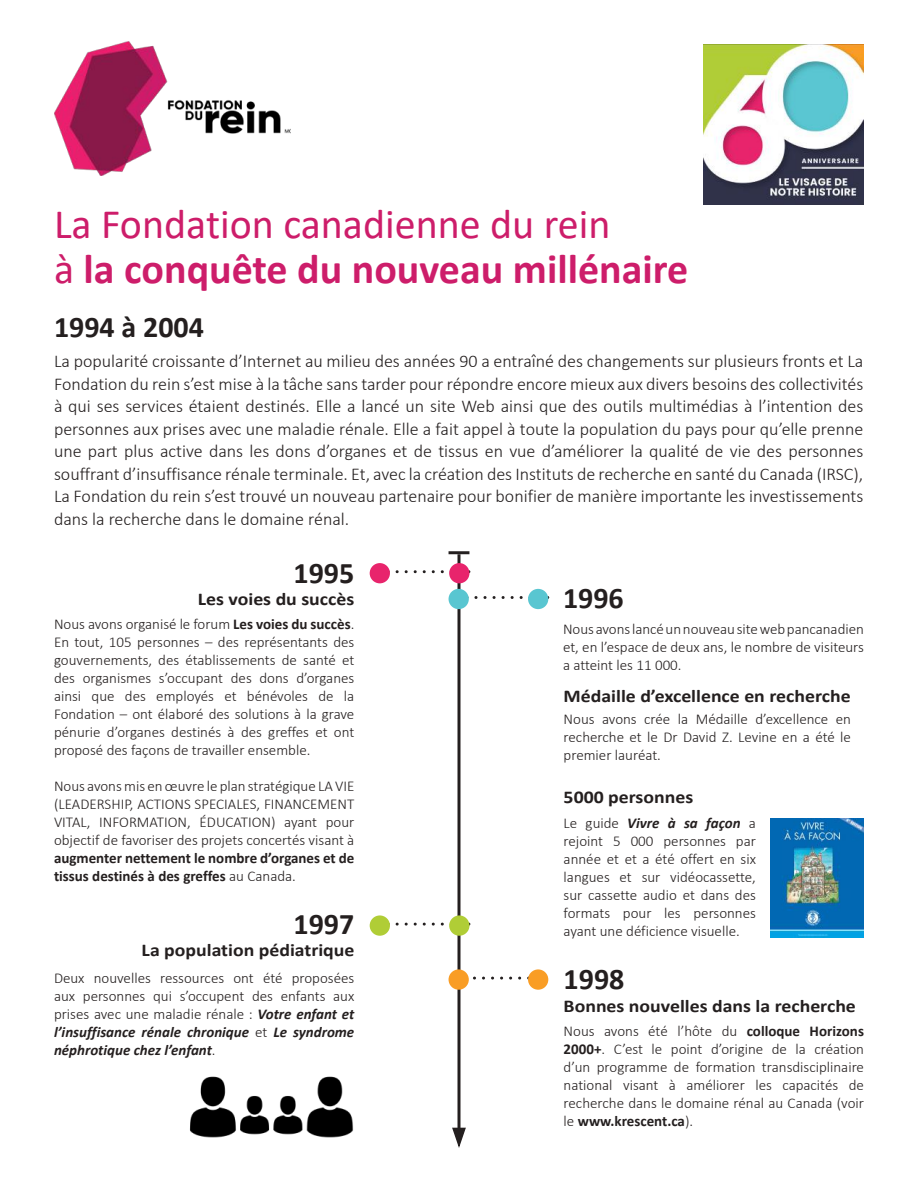
<style>
.page{position:relative;width:918px;height:1188px;background:#fff}
.page>*{position:absolute;margin:0;border:0;box-sizing:border-box;transform-origin:0 0}
.t1{font:700 42px/45px "Calibri";color:#cd1d6a}
.t2{font:700 30px "Calibri";color:#241f1f}
.t3{font:300 18px/22.5px "Calibri";color:#241f1f;text-align:justify}
.t4{font:700 18px "Calibri";color:#241f1f;scale:1.1 1}
.t5{font:300 15px/18px "Calibri";color:#241f1f;text-align:justify}
.t6{font:700 15px/18px "Calibri";color:#241f1f}
.s1{font-weight:400}
.s2{font-weight:700}
.s3{font-weight:300}
.s4{font-weight:700;font-style:italic}
</style>
<div class="page">
<hr style="left:458px;top:554px;width:2px;height:577px;background:#241f1f">
<hr style="left:449px;top:551px;width:20px;height:3px;background:#241f1f">
<svg style="left:395px;top:570px;width:49px;height:3px"></svg>
<div style="left:449px;top:563px;width:20px;height:20px;background:#e8246c;border-radius:50%"></div>
<div style="left:370px;top:563px;width:20px;height:20px;background:#e8246c;border-radius:50%"></div>
<svg style="left:473px;top:977px;width:55px;height:3px"></svg>
<div style="left:528px;top:969px;width:20px;height:21px;background:#f99d25;border-radius:50%"></div>
<div style="left:449px;top:969px;width:20px;height:21px;background:#f99d25;border-radius:50%"></div>
<svg style="left:452px;top:1127px;width:14px;height:21px"></svg>
<svg style="left:474px;top:596px;width:49px;height:3px"></svg>
<div style="left:528px;top:589px;width:20px;height:20px;background:#59c6d1;border-radius:50%"></div>
<div style="left:449px;top:589px;width:20px;height:20px;background:#59c6d1;border-radius:50%"></div>
<img style="left:770px;top:818px;width:93px;height:120px">
<svg style="left:395px;top:923px;width:49px;height:3px"></svg>
<div style="left:449px;top:915px;width:20px;height:21px;background:#b0cd36;border-radius:50%"></div>
<div style="left:370px;top:915px;width:20px;height:21px;background:#b0cd36;border-radius:50%"></div>
<img style="left:190px;top:1076px;width:164px;height:62px">
<img style="left:55px;top:41px;width:236px;height:134px">
<img style="left:704px;top:44px;width:160px;height:161px">
<h1 class="t1" style="left:54px;top:201px;width:636px"><span class="s1">La Fondation canadienne du rein<br>à</span> la conquête du nouveau millénaire</h1>
<h2 class="t2" style="left:54px;top:306px;width:152px">1994 à 2004</h2>
<p class="t3" style="left:54px;top:350px;width:811px">La popularité croissante d’Internet au milieu des années 90 a entraîné des changements sur plusieurs fronts et La Fondation du rein s’est mise à la tâche sans tarder pour répondre encore mieux aux divers besoins des collectivités à qui ses services étaient destinés. Elle a lancé un site Web ainsi que des outils multimédias à l’intention des personnes aux prises avec une maladie rénale. Elle a fait appel à toute la population du pays pour qu’elle prenne une part plus active dans les dons d’organes et de tissus en vue d’améliorer la qualité de vie des personnes souffrant d’insuffisance rénale terminale. Et, avec la création des Instituts de recherche en santé du Canada (IRSC), La Fondation du rein s’est trouvé un nouveau partenaire pour bonifier de manière importante les investissements dans la recherche dans le domaine rénal.</p>
<h2 class="t2" style="left:294px;top:552px;width:62px">1995</h2>
<p class="t4" style="left:198px;top:586px;width:144px">Les voies du succès</p>
<p class="t5" style="left:54px;top:615px;width:302px">Nous avons organisé le forum <span class="s2">Les voies du succès</span>.<br>En tout, 105 personnes – des représentants des gouvernements, des établissements de santé et des organismes s’occupant des dons d’organes ainsi que des employés et bénévoles de la Fondation – ont élaboré des solutions à la grave pénurie d’organes destinés à des greffes et ont proposé des façons de travailler ensemble.</p>
<p class="t5" style="left:54px;top:777px;width:302px">Nous avons mis en œuvre le plan stratégique LA VIE (LEADERSHIP, ACTIONS SPECIALES, FINANCEMENT VITAL, INFORMATION, ÉDUCATION) ayant pour objectif de favoriser des projets concertés visant à</p>
<p class="t6" style="left:54px;top:849px;width:302px">augmenter nettement le nombre d’organes et de tissus destinés à des greffes <span class="s3">au Canada.</span></p>
<h2 class="t2" style="left:294px;top:903px;width:62px">1997</h2>
<p class="t4" style="left:142px;top:937px;width:195px">La population pédiatrique</p>
<p class="t5" style="left:54px;top:969px;width:302px">Deux nouvelles ressources ont été proposées aux personnes qui s’occupent des enfants aux prises avec une maladie rénale : <span class="s4">Votre enfant et l’insuffisance rénale chronique</span> et <span class="s4">Le syndrome néphrotique chez l’enfant</span>.</p>
<h2 class="t2" style="left:563px;top:577px;width:62px">1996</h2>
<p class="t5" style="left:563px;top:620px;width:302px">Nous avons lancé un nouveau site web pancanadien et, en l’espace de deux ans, le nombre de visiteurs a atteint les 11 000.</p>
<p class="t4" style="left:564px;top:683px;width:262px">Médaille d’excellence en recherche</p>
<p class="t5" style="left:564px;top:710px;width:289px">Nous avons crée la Médaille d’excellence en recherche et le Dr David Z. Levine en a été le premier lauréat.</p>
<p class="t4" style="left:564px;top:784px;width:119px">5000 personnes</p>
<p class="t5" style="left:564px;top:814px;width:194px">Le guide <span class="s4">Vivre à sa façon</span> a rejoint 5 000 personnes par année et et a été offert en six langues et sur vidéocassette, sur cassette audio et dans des formats pour les personnes ayant une déficience visuelle.</p>
<h2 class="t2" style="left:564px;top:957px;width:62px">1998</h2>
<p class="t4" style="left:564px;top:993px;width:267px">Bonnes nouvelles dans la recherche</p>
<p class="t5" style="left:564px;top:1022px;width:302px">Nous avons été l’hôte du <span class="s2">colloque Horizons 2000+</span>. C’est le point d’origine de la création d’un programme de formation transdisciplinaire national visant à améliorer les capacités de recherche dans le domaine rénal au Canada (voir le <span class="s2">www.krescent.ca</span>).</p>
</div>
